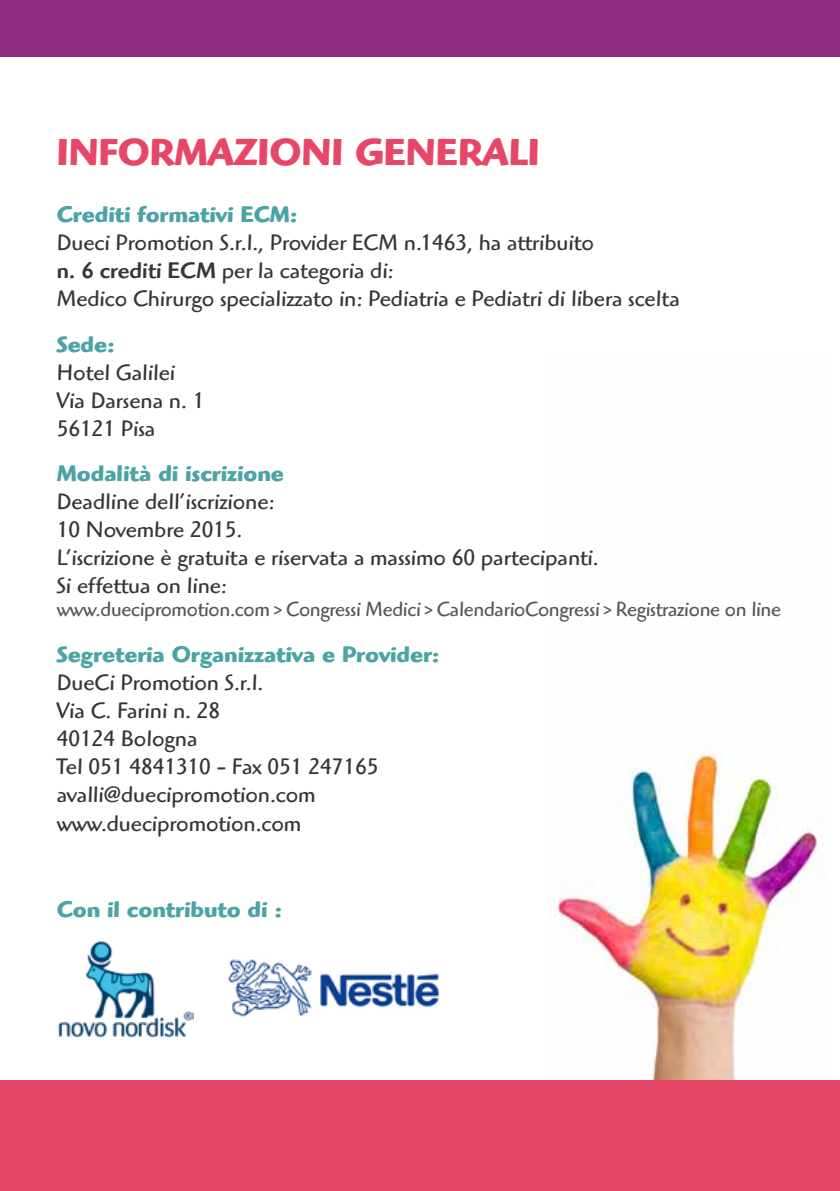
<style>
.page{position:relative;width:840px;height:1191px;background:#fff}
.page>*{position:absolute;margin:0;border:0;box-sizing:border-box;transform-origin:0 0}
.t1{font:700 38.8px "Highlander Std";color:#e74767}
.t2{font:23.2px/28px "Highlander Std";color:#383439}
.t3{font:700 23.2px "Highlander Std";color:#4ba3a5}
.t4{font:21.4px "Highlander Std";letter-spacing:-.01em;color:#59565c}
.s1{font-weight:500}
.s2{font-size:17.4px}
</style>
<div class="page">
<img style="left:550px;top:749px;width:275px;height:331px">
<div style="left:0;top:1080px;width:839px;height:111px;background:#e74767"></div>
<div style="left:0;top:0;width:839px;height:57px;background:#902d85"></div>
<img style="left:58px;top:941px;width:135px;height:96px">
<img style="left:227px;top:959px;width:213px;height:58px">
<h1 class="t1" style="left:57px;top:129px;width:484px">INFORMAZIONI GENERALI</h1>
<p class="t3" style="left:57px;top:201px;width:242px">Crediti formativi ECM:</p>
<p class="t2" style="left:57px;top:229px;width:624px">Dueci Promotion S.r.l., Provider ECM n.1463, ha attribuito<br><span class="s1">n. 6 crediti ECM</span> per la categoria di:<br>Medico Chirurgo specializzato in: Pediatria e Pediatri di libera scelta</p>
<p class="t3" style="left:57px;top:330px;width:59px">Sede:</p>
<p class="t2" style="left:57px;top:358px;width:149px">Hotel Galilei<br>Via Darsena n. 1<br>56121 Pisa</p>
<p class="t3" style="left:57px;top:460px;width:228px">Modalità di iscrizione</p>
<p class="t2" style="left:57px;top:488px;width:543px">Deadline dell’iscrizione:<br>10 Novembre 2015.<br>L’iscrizione è gratuita e riservata a massimo 60 partecipanti.<br>Si effettua on line:</p>
<p class="t4" style="left:57px;top:597px;width:725px">www.duecipromotion.com <span class="s2">&gt;</span> Congressi Medici <span class="s2">&gt;</span> CalendarioCongressi <span class="s2">&gt;</span> Registrazione on line</p>
<p class="t3" style="left:57px;top:640px;width:384px">Segreteria Organizzativa e Provider:</p>
<p class="t2" style="left:57px;top:668px;width:323px">DueCi Promotion S.r.l.<br>Via C. Farini n. 28<br>40124 Bologna<br>Tel 051 4841310 - Fax 051 247165 avalli@duecipromotion.com www.duecipromotion.com</p>
<p class="t3" style="left:57px;top:895px;width:226px">Con il contributo di :</p>
</div>
